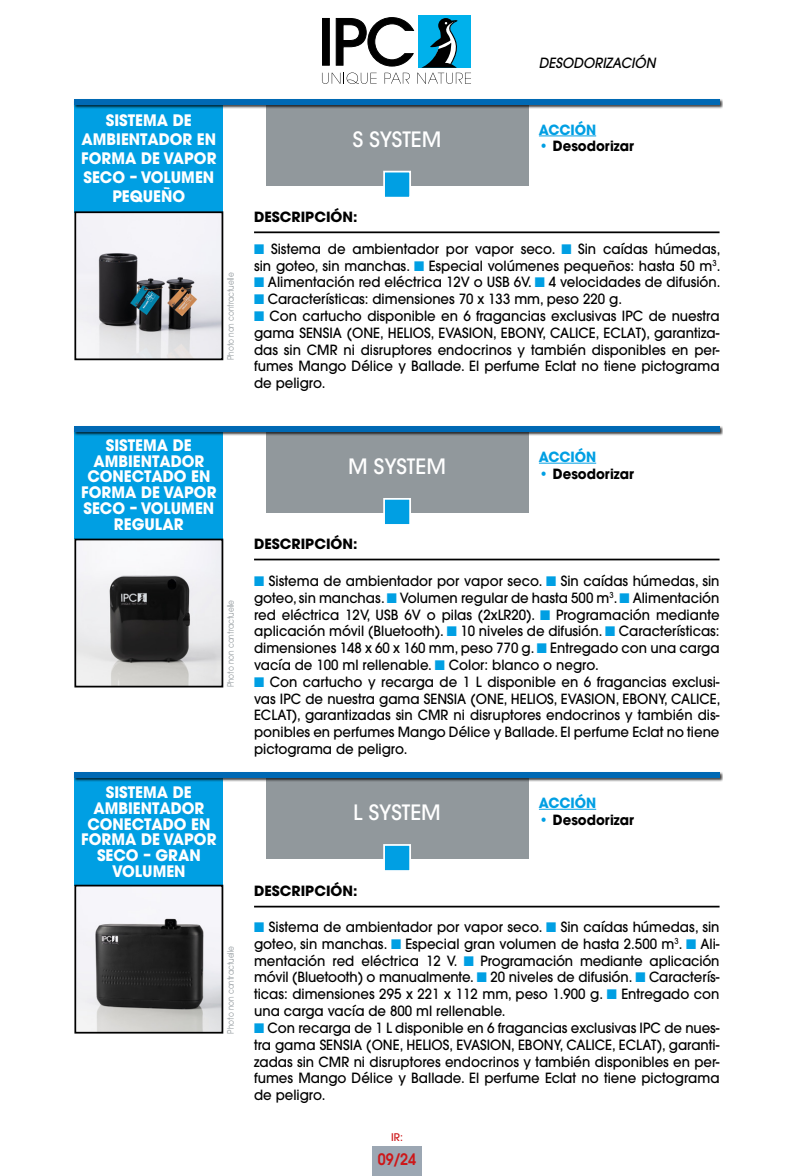
<style>
.page{position:relative;width:794px;height:1176px;background:#fff}
.page>*{position:absolute;margin:0;border:0;box-sizing:border-box;transform-origin:0 0}
.t1{font:500 21px "ITC Avant Garde Std";color:#fff}
.t2{font:700 15.75px/15.8px "ITC Avant Garde Std";color:#fff;text-align:center;scale:.95 1}
.t3{font:600 15.75px "ITC Avant Garde Std";color:#cd1719;scale:.9 1}
.t4{font:500 14px/16.8px "ITC Avant Garde Std";color:#000;text-align:justify;scale:.95 1}
.t5{font:700 14px "ITC Avant Garde Std";color:#000}
.t6{font:700 14px "ITC Avant Garde Std";color:#000;scale:.95 1}
.t7{font:700 14px "ITC Avant Garde Std";color:#009fe3;scale:.95 1}
.t8{font:italic 500 14px "ITC Avant Garde Std";color:#000;scale:.95 1}
.t9{font:500 10.5px "ITC Avant Garde Std";color:#cd1719}
.t10{font:8.75px "ITC Avant Garde Std";color:#91989c;scale:.85 1}
.s1{color:#009fe3}
</style>
<div class="page">
<div style="left:372px;top:1146px;width:50px;height:30px;background:#9ca7b3"></div>
<div style="left:74px;top:104px;width:149px;height:108px;background:#009fe3"></div>
<div style="left:74px;top:430px;width:149px;height:108px;background:#009fe3"></div>
<div style="left:74px;top:777px;width:149px;height:108px;background:#009fe3"></div>
<div style="left:266px;top:99px;width:262px;height:87px;background:#91989c"></div>
<div style="left:266px;top:426px;width:262px;height:87px;background:#91989c"></div>
<div style="left:266px;top:772px;width:262px;height:87px;background:#91989c"></div>
<div style="left:74px;top:98px;width:649px;height:10px;background:#000;opacity:.75"></div>
<div style="left:74px;top:99px;width:645px;height:6px;background:#0069b4"></div>
<div style="left:74px;top:425px;width:649px;height:11px;background:#000;opacity:.75"></div>
<div style="left:74px;top:426px;width:645px;height:6px;background:#0069b4"></div>
<div style="left:74px;top:772px;width:649px;height:10px;background:#000;opacity:.75"></div>
<div style="left:74px;top:772px;width:645px;height:6px;background:#0069b4"></div>
<div style="left:418px;top:15px;width:53px;height:53px;background:#00b1eb"></div>
<svg style="left:322px;top:17px;width:149px;height:67px"></svg>
<div style="left:383px;top:171px;width:28px;height:27px;background:#009fe3;border:2px solid #fff"></div>
<div style="left:383px;top:498px;width:28px;height:28px;background:#009fe3;border:2px solid #fff"></div>
<div style="left:383px;top:844px;width:28px;height:28px;background:#009fe3;border:2px solid #fff"></div>
<img style="left:77px;top:214px;width:143px;height:143px">
<div style="left:74px;top:211px;width:149px;height:149px;border:2px solid #000"></div>
<img style="left:77px;top:541px;width:143px;height:143px">
<div style="left:74px;top:538px;width:149px;height:149px;border:2px solid #000"></div>
<img style="left:77px;top:887px;width:143px;height:143px">
<div style="left:74px;top:884px;width:149px;height:149px;border:2px solid #000"></div>
<hr style="left:254px;top:231px;width:465px;height:2px;background:#000">
<hr style="left:254px;top:559px;width:465px;height:1px;background:#000">
<hr style="left:254px;top:905px;width:465px;height:2px;background:#000">
<hr style="left:539px;top:136px;width:57px;height:1px;background:#009fe3">
<hr style="left:539px;top:463px;width:57px;height:1px;background:#009fe3">
<hr style="left:539px;top:809px;width:57px;height:1px;background:#009fe3">
<p class="t2" style="left:81px;top:111px;width:144px;line-height:18.9px">SISTEMA DE<br>AMBIENTADOR EN<br>FORMA DE VAPOR<br>SECO – VOLUMEN<br>PEQUEÑO</p>
<p class="t10" style="left:225px;top:360px;width:105px;rotate:-90deg">Photo non contractuelle</p>
<p class="t2" style="left:81px;top:437px;width:144px">SISTEMA DE<br>AMBIENTADOR<br>CONECTADO EN<br>FORMA DE VAPOR<br>SECO – VOLUMEN<br>REGULAR</p>
<p class="t10" style="left:225px;top:687px;width:105px;rotate:-90deg">Photo non contractuelle</p>
<p class="t2" style="left:81px;top:784px;width:144px">SISTEMA DE<br>AMBIENTADOR<br>CONECTADO EN<br>FORMA DE VAPOR<br>SECO – GRAN<br>VOLUMEN</p>
<p class="t10" style="left:225px;top:1033px;width:105px;rotate:-90deg">Photo non contractuelle</p>
<p class="t1" style="left:353px;top:126px;width:90px">S SYSTEM</p>
<p class="t5" style="left:254px;top:207px;width:105px">DESCRIPCIÓN:</p>
<p class="t8" style="left:539px;top:54px;width:124px">DESODORIZACIÓN</p>
<p class="t7" style="left:539px;top:120px;width:62px">ACCIÓN</p>
<p class="t6" style="left:539px;top:137px;width:102px"><span class="s1">•</span> Desodorizar</p>
<p class="t4" style="left:254px;top:240px;width:492px"><span class="s1">■</span> Sistema de ambientador por vapor seco. <span class="s1">■</span> Sin caídas húmedas, sin goteo, sin manchas. <span class="s1">■</span> Especial volúmenes pequeños: hasta 50 m<sup>3</sup>.</p>
<p class="t4" style="left:254px;top:274px;width:492px"><span class="s1">■</span> Alimentación red eléctrica 12V o USB 6V. <span class="s1">■</span> 4 velocidades de difusión.</p>
<p class="t4" style="left:254px;top:290px;width:389px"><span class="s1">■</span> Características: dimensiones 70 x 133 mm, peso 220 g.</p>
<p class="t4" style="left:254px;top:307px;width:491px"><span class="s1">■</span> Con cartucho disponible en 6 fragancias exclusivas IPC de nuestra gama SENSIA (ONE, HELIOS, EVASION, EBONY, CALICE, ECLAT), garantiza&shy;das sin CMR ni disruptores endocrinos y también disponibles en per&shy;fumes Mango Délice y Ballade. El perfume Eclat no tiene pictograma de peligro.</p>
<p class="t1" style="left:348px;top:453px;width:99px">M SYSTEM</p>
<p class="t5" style="left:254px;top:534px;width:105px">DESCRIPCIÓN:</p>
<p class="t7" style="left:539px;top:447px;width:62px">ACCIÓN</p>
<p class="t6" style="left:539px;top:464px;width:102px"><span class="s1">•</span> Desodorizar</p>
<p class="t4" style="left:254px;top:572px;width:491px"><span class="s1">■</span> Sistema de ambientador por vapor seco. <span class="s1">■</span> Sin caídas húmedas, sin goteo, sin manchas. <span class="s1">■</span> Volumen regular de hasta 500 m<sup>3</sup>. <span class="s1">■</span> Alimentación red eléctrica 12V, USB 6V o pilas (2xLR20). <span class="s1">■</span> Programación mediante aplicación móvil (Bluetooth). <span class="s1">■</span> 10 niveles de difusión. <span class="s1">■</span> Características: dimensiones 148 x 60 x 160 mm, peso 770 g. <span class="s1">■</span> Entregado con una carga vacía de 100 ml rellenable. <span class="s1">■</span> Color: blanco o negro.</p>
<p class="t4" style="left:254px;top:673px;width:492px"><span class="s1">■</span> Con cartucho y recarga de 1 L disponible en 6 fragancias exclusi&shy;vas IPC de nuestra gama SENSIA (ONE, HELIOS, EVASION, EBONY, CALICE, ECLAT), garantizadas sin CMR ni disruptores endocrinos y también dis&shy;ponibles en perfumes Mango Délice y Ballade. El perfume Eclat no tiene pictograma de peligro.</p>
<p class="t1" style="left:353px;top:799px;width:89px">L SYSTEM</p>
<p class="t5" style="left:254px;top:881px;width:105px">DESCRIPCIÓN:</p>
<p class="t7" style="left:539px;top:793px;width:62px">ACCIÓN</p>
<p class="t6" style="left:539px;top:810px;width:102px"><span class="s1">•</span> Desodorizar</p>
<p class="t4" style="left:254px;top:918px;width:491px"><span class="s1">■</span> Sistema de ambientador por vapor seco. <span class="s1">■</span> Sin caídas húmedas, sin goteo, sin manchas. <span class="s1">■</span> Especial gran volumen de hasta 2.500 m<sup>3</sup>. <span class="s1">■</span> Ali&shy;mentación red eléctrica 12 V. <span class="s1">■</span> Programación mediante aplicación móvil (Bluetooth) o manualmente. <span class="s1">■</span> 20 niveles de difusión. <span class="s1">■</span> Caracterís&shy;ticas: dimensiones 295 x 221 x 112 mm, peso 1.900 g. <span class="s1">■</span> Entregado con una carga vacía de 800 ml rellenable.</p>
<p class="t4" style="left:254px;top:1019px;width:491px"><span class="s1">■</span> Con recarga de 1 L disponible en 6 fragancias exclusivas IPC de nues&shy;tra gama SENSIA (ONE, HELIOS, EVASION, EBONY, CALICE, ECLAT), garanti&shy;zadas sin CMR ni disruptores endocrinos y también disponibles en per&shy;fumes Mango Délice y Ballade. El perfume Eclat no tiene pictograma de peligro.</p>
<p class="t9" style="left:391px;top:1130px;width:13px">IR:</p>
<p class="t3" style="left:378px;top:1149px;width:44px">09/24</p>
</div>
